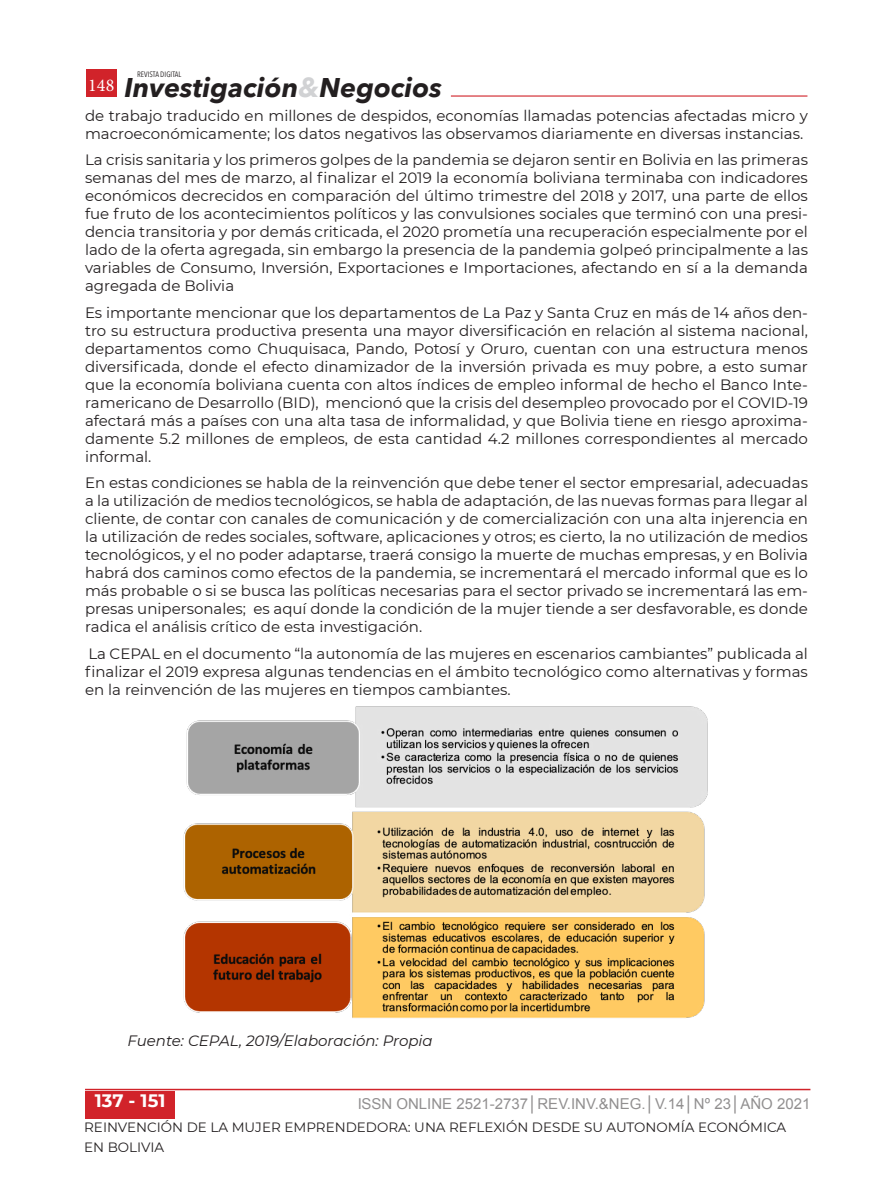
<style>
.page{position:relative;width:893px;height:1188px;background:#fff}
.page>*{position:absolute;margin:0;border:0;box-sizing:border-box;transform-origin:0 0}
.t1{font:italic 700 27px "Avenir Next";color:#231f20}
.t2{font:700 18px "Montserrat";color:#fff}
.t3{font:15px/18px "Montserrat";color:#231f20;text-align:justify}
.t4{font:15px "Arial";color:#231f20}
.Heading_3{font:italic 15px "Montserrat";color:#231f20}
.t5{font:13.5px/20.2px "Montserrat";color:#231f20}
.t6{font:7.8px "Avenir Next Condensed";color:#231f20}
.s1{color:#d1d2d4}
</style>
<div class="page">
<hr style="left:451px;top:95px;width:356px;height:2px;background:#d1232a">
<div style="left:86px;top:69px;width:30px;height:28px;background:#d1232a"></div>
<hr style="left:85px;top:1089px;width:725px;height:1px;background:#d1232a">
<div style="left:85px;top:1091px;width:89px;height:28px;background:#d1232a"></div>
<img style="left:183px;top:706px;width:525px;height:312px">
<p class="t6" style="left:137px;top:68px;width:46px">REVISTA DIGITAL</p>
<h1 class="t1" style="left:88px;top:64px;width:355px"><sup>148</sup> Investigación<span class="s1">&amp;</span>Negocios</h1>
<p class="t3" style="left:85px;top:106px;width:724px">de trabajo traducido en millones de despidos, economías llamadas potencias afectadas micro y macroeconómicamente; los datos negativos las observamos diariamente en diversas instancias.</p>
<p class="t3" style="left:85px;top:150px;width:724px">La crisis sanitaria y los primeros golpes de la pandemia se dejaron sentir en Bolivia en las primeras semanas del mes de marzo, al finalizar el 2019 la economía boliviana terminaba con indicadores económicos decrecidos en comparación del último trimestre del 2018 y 2017, una parte de ellos fue fruto de los acontecimientos políticos y las convulsiones sociales que terminó con una presi&shy;dencia transitoria y por demás criticada, el 2020 prometía una recuperación especialmente por el lado de la oferta agregada, sin embargo la presencia de la pandemia golpeó principalmente a las variables de Consumo, Inversión, Exportaciones e Importaciones, afectando en sí a la demanda agregada de Bolivia</p>
<p class="t3" style="left:85px;top:303px;width:724px">Es importante mencionar que los departamentos de La Paz y Santa Cruz en más de 14 años den&shy;tro su estructura productiva presenta una mayor diversificación en relación al sistema nacional, departamentos como Chuquisaca, Pando, Potosí y Oruro, cuentan con una estructura menos diversificada, donde el efecto dinamizador de la inversión privada es muy pobre, a esto sumar que la economía boliviana cuenta con altos índices de empleo informal de hecho el Banco Inte&shy;ramericano de Desarrollo (BID), mencionó que la crisis del desempleo provocado por el COVID-19 afectará más a países con una alta tasa de informalidad, y que Bolivia tiene en riesgo aproxima&shy;damente 5.2 millones de empleos, de esta cantidad 4.2 millones correspondientes al mercado informal.</p>
<p class="t3" style="left:85px;top:473px;width:724px">En estas condiciones se habla de la reinvención que debe tener el sector empresarial, adecuadas a la utilización de medios tecnológicos, se habla de adaptación, de las nuevas formas para llegar al cliente, de contar con canales de comunicación y de comercialización con una alta injerencia en la utilización de redes sociales, software, aplicaciones y otros; es cierto, la no utilización de medios tecnológicos, y el no poder adaptarse, traerá consigo la muerte de muchas empresas, y en Bolivia habrá dos caminos como efectos de la pandemia, se incrementará el mercado informal que es lo más probable o si se busca las políticas necesarias para el sector privado se incrementará las em&shy;presas unipersonales; es aquí donde la condición de la mujer tiende a ser desfavorable, es donde radica el análisis crítico de esta investigación.</p>
<p class="t3" style="left:85px;top:644px;width:724px">La CEPAL en el documento “la autonomía de las mujeres en escenarios cambiantes” publicada al finalizar el 2019 expresa algunas tendencias en el ámbito tecnológico como alternativas y formas en la reinvención de las mujeres en tiempos cambiantes.</p>
<p class="Heading_3" style="left:128px;top:1030px;width:307px">Fuente: CEPAL, 2019/Elaboración: Propia</p>
<p class="t2" style="left:95px;top:1088px;width:72px">137 - 151</p>
<p class="t4" style="left:357px;top:1094px;width:455px">ISSN ONLINE 2521-2737│REV.INV.&amp;NEG.│V.14│Nº 23│AÑO 2021</p>
<p class="t5" style="left:84px;top:1116px;width:703px">REINVENCIÓN DE LA MUJER EMPRENDEDORA: UNA REFLEXIÓN DESDE SU AUTONOMÍA ECONÓMICA<br>EN BOLIVIA</p>
</div>
